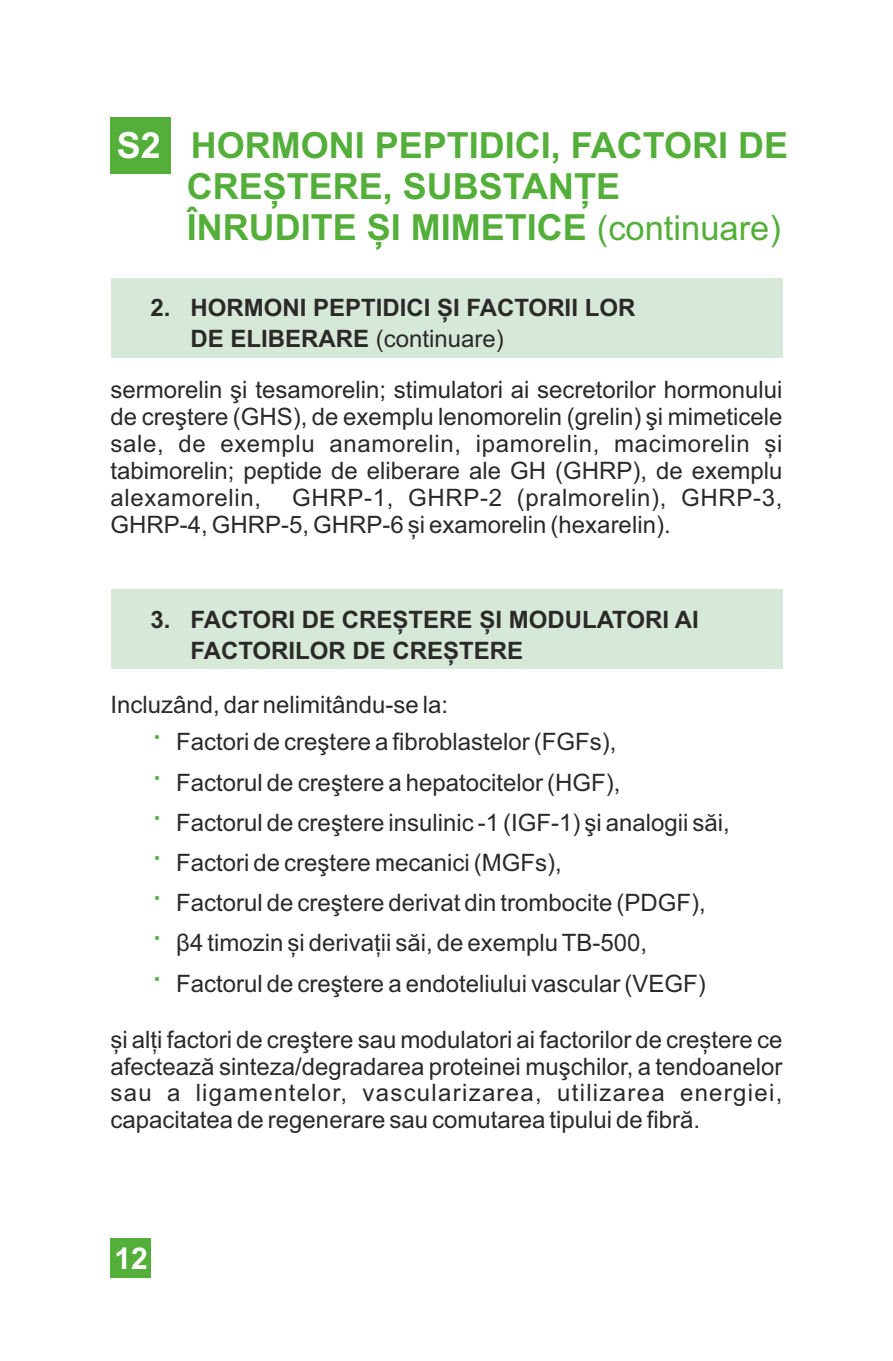
<style>
.page{position:relative;width:893px;height:1361px;background:#fff}
.page>*{position:absolute;margin:0;border:0;box-sizing:border-box;transform-origin:0 0}
.t1{font:700 36px/41.1px "Arial";color:#54af3a}
.t2{font:700 30px "Arial";color:#fefefe}
.t3{font:24px/26.7px "Arial";color:#2b2a29}
.t4{font:700 24px/30.9px "Arial";color:#2b2a29}
.s1{color:#fefefe}
.s2{font-weight:400;font-size:34.5px}
.s3{font-weight:400}
.s4{font-size:36px;color:#54af3a}
</style>
<div class="page">
<div style="left:111px;top:1238px;width:40px;height:40px;background:#54af3a"></div>
<div style="left:111px;top:117px;width:60px;height:56px;background:#54af3a"></div>
<div style="left:111px;top:277px;width:671px;height:80px;background:#d6e9d8"></div>
<div style="left:111px;top:589px;width:671px;height:80px;background:#d6e9d8"></div>
<h1 class="t1" style="left:187px;top:128px;width:603px;text-indent:-70px"><span class="s1">S2</span> HORMONI PEPTIDICI, FACTORI DE<br>CREȘTERE, SUBSTANȚE<br>ÎNRUDITE ȘI MIMETICE <span class="s2">(continuare)</span></h1>
<p class="t4" style="left:190px;top:294px;width:446px;text-indent:-40px">2. HORMONI PEPTIDICI ȘI FACTORII LOR<br>DE ELIBERARE <span class="s3">(continuare)</span></p>
<p class="t3" style="left:111px;top:379px;width:673px;text-align:justify">sermorelin şi tesamorelin; stimulatori ai secretorilor hormonului de creştere (GHS), de exemplu lenomorelin (grelin) şi mimeticele sale, de exemplu anamorelin, ipamorelin, macimorelin și tabimorelin; peptide de eliberare ale GH (GHRP), de exemplu alexamorelin,</p>
<p class="t3" style="left:110px;top:486px;width:673px;text-indent:182px">GHRP-1, GHRP-2 (pralmorelin), GHRP-3,<br>GHRP-4, GHRP-5, GHRP-6 și examorelin (hexarelin).</p>
<p class="t4" style="left:190px;top:606px;width:510px;text-indent:-40px">3. FACTORI DE CREȘTERE ȘI MODULATORI AI<br>FACTORILOR DE CREȘTERE</p>
<p class="t3" style="left:151px;top:687px;width:467px;line-height:37.8px;text-indent:-40px">Incluzând, dar nelimitându-se la:<br><span class="s4">·</span> Factori de creştere a fibroblastelor (FGFs),</p>
<p class="t3" style="left:151px;top:764px;width:580px;line-height:40.2px"><span class="s4">·</span> Factorul de creştere a hepatocitelor (HGF),<br><span class="s4">·</span> Factorul de creştere insulinic -1 (IGF-1) şi analogii săi, <span class="s4">·</span> Factori de creştere mecanici (MGFs),<br><span class="s4">·</span> Factorul de creştere derivat din trombocite (PDGF),<br><span class="s4">·</span> β4 timozin și derivații săi, de exemplu TB-500,<br><span class="s4">·</span> Factorul de creştere a endoteliului vascular (VEGF)</p>
<p class="t3" style="left:110px;top:1028px;width:673px;text-align:justify">și alți factori de creştere sau modulatori ai factorilor de creștere ce afectează sinteza/degradarea proteinei muşchilor, a tendoanelor sau a ligamentelor, vascularizarea, utilizarea energiei, capacitatea de regenerare sau comutarea tipului de fibră.</p>
<p class="t2" style="left:114px;top:1247px;width:35px">12</p>
</div>
